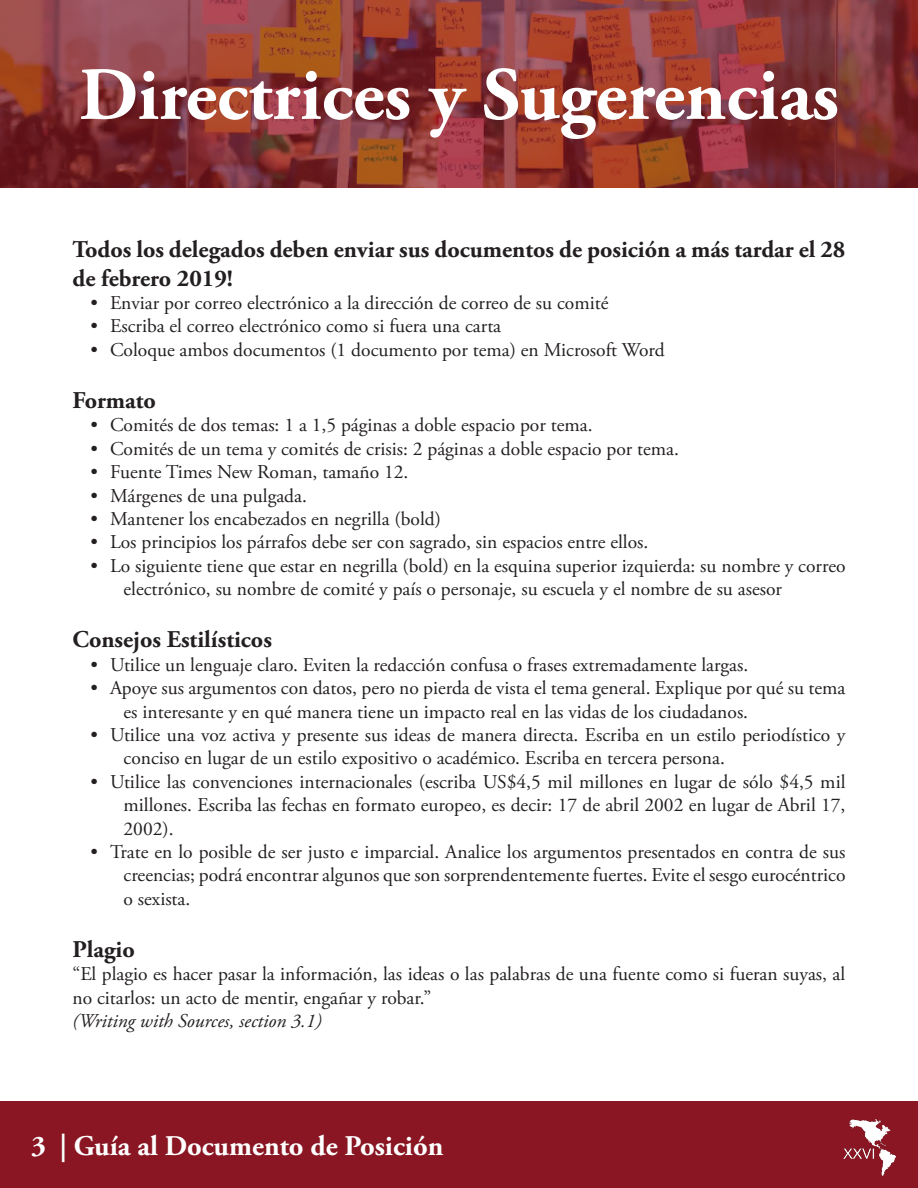
<style>
.page{position:relative;width:918px;height:1188px;background:#fff}
.page>*{position:absolute;margin:0;border:0;box-sizing:border-box;transform-origin:0 0}
.t1{font:700 75px "Adobe Garamond Pro";color:#fff}
.t2{font:700 28.5px "Adobe Garamond Pro";color:#fff}
.t3{font:700 24px/28.8px "Adobe Garamond Pro";color:#231f20}
.t4{font:19.5px/23.4px "Adobe Garamond Pro";color:#231f20}
.t5{font:italic 19.5px "Adobe Garamond Pro";color:#231f20}
</style>
<div class="page">
<div style="left:0;top:1102px;width:918px;height:86px;background:#891622"></div>
<img style="left:843px;top:1119px;width:53px;height:57px">
<svg style="left:0;top:0;width:918px;height:188px;background:#8b3835"></svg>
<p class="t1" style="left:79px;top:51px;width:761px">Directrices y Sugerencias</p>
<p class="t3" style="left:73px;top:235px;width:774px">Todos los delegados deben enviar sus documentos de posición a más tardar el 28 de febrero 2019!</p>
<p class="t4" style="left:91px;top:292px;width:519px">• Enviar por correo electrónico a la dirección de correo de su comité</p>
<p class="t4" style="left:91px;top:315px;width:412px">• Escriba el correo electrónico como si fuera una carta</p>
<p class="t4" style="left:91px;top:339px;width:576px">• Coloque ambos documentos (1 documento por tema) en Microsoft Word</p>
<p class="t3" style="left:73px;top:386px;width:85px">Formato</p>
<p class="t4" style="left:91px;top:414px;width:504px">• Comités de dos temas: 1 a 1,5 páginas a doble espacio por tema.</p>
<p class="t4" style="left:91px;top:438px;width:590px">• Comités de un tema y comités de crisis: 2 páginas a doble espacio por tema.</p>
<p class="t4" style="left:91px;top:461px;width:319px">• Fuente Times New Roman, tamaño 12.</p>
<p class="t4" style="left:91px;top:484px;width:218px">• Márgenes de una pulgada.</p>
<p class="t4" style="left:91px;top:508px;width:352px">• Mantener los encabezados en negrilla (bold)</p>
<p class="t4" style="left:91px;top:531px;width:559px">• Los principios los párrafos debe ser con sagrado, sin espacios entre ellos.</p>
<p class="t4" style="left:124px;top:555px;width:723px;text-indent:-33px">• Lo siguiente tiene que estar en negrilla (bold) en la esquina superior izquierda: su nombre y correo electrónico, su nombre de comité y país o personaje, su escuela y el nombre de su asesor</p>
<p class="t3" style="left:73px;top:626px;width:201px">Consejos Estilísticos</p>
<p class="t4" style="left:91px;top:654px;width:659px">• Utilice un lenguaje claro. Eviten la redacción confusa o frases extremadamente largas.</p>
<p class="t4" style="left:124px;top:677px;width:723px;text-indent:-33px">• Apoye sus argumentos con datos, pero no pierda de vista el tema general. Explique por qué su tema es interesante y en qué manera tiene un impacto real en las vidas de los ciudadanos.</p>
<p class="t4" style="left:124px;top:724px;width:723px;text-indent:-33px">• Utilice una voz activa y presente sus ideas de manera directa. Escriba en un estilo periodístico y conciso en lugar de un estilo expositivo o académico. Escriba en tercera persona.</p>
<p class="t4" style="left:124px;top:771px;width:723px;text-align:justify;text-indent:-33px">• Utilice las convenciones internacionales (escriba US$4,5 mil millones en lugar de sólo $4,5 mil millones. Escriba las fechas en formato europeo, es decir: 17 de abril 2002 en lugar de Abril 17, 2002).</p>
<p class="t4" style="left:124px;top:841px;width:723px;text-align:justify;text-indent:-33px">• Trate en lo posible de ser justo e imparcial. Analice los argumentos presentados en contra de sus creencias; podrá encontrar algunos que son sorprendentemente fuertes. Evite el sesgo eurocéntrico o sexista.</p>
<p class="t3" style="left:73px;top:935px;width:64px">Plagio</p>
<p class="t4" style="left:73px;top:963px;width:774px">“El plagio es hacer pasar la información, las ideas o las palabras de una fuente como si fueran suyas, al no citarlos: un acto de mentir, engañar y robar.”</p>
<p class="t5" style="left:73px;top:1009px;width:251px">(Writing with Sources, section 3.1)</p>
<h2 class="t2" style="left:31px;top:1129px;width:414px">3 | Guía al Documento de Posición</h2>
</div>
